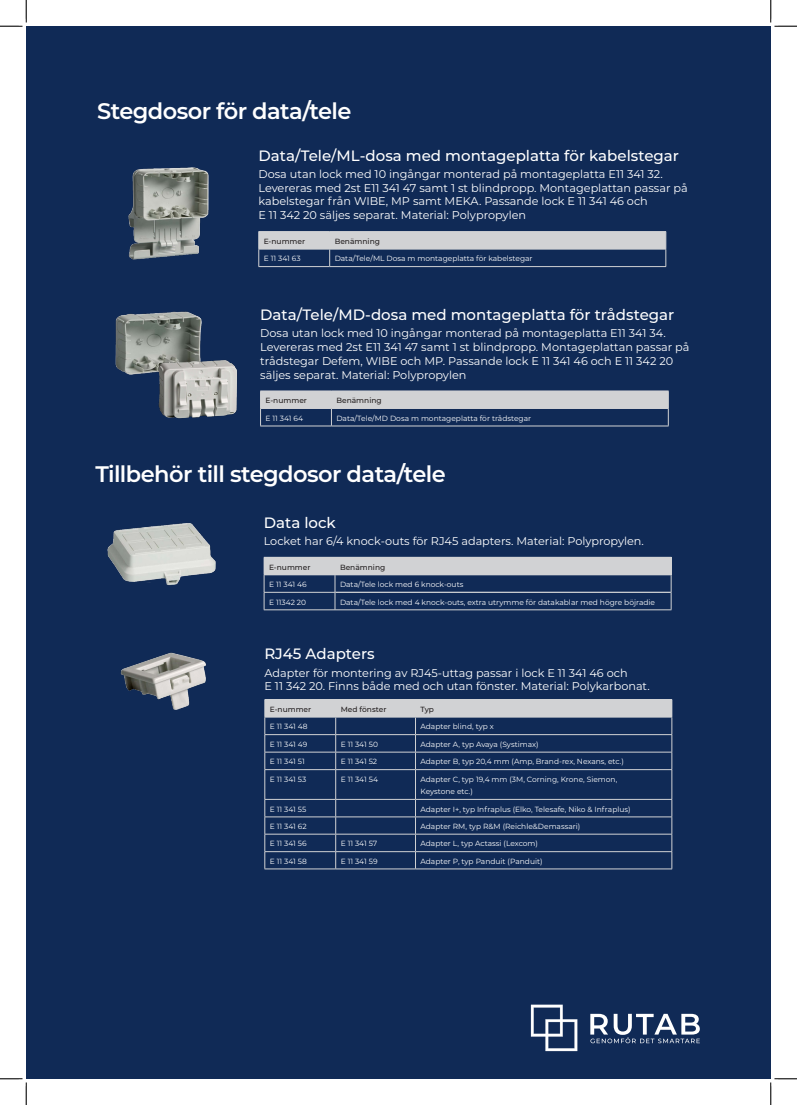
<style>
.page{position:relative;width:797px;height:1105px;background:#fff}
.page>*{position:absolute;margin:0;border:0;box-sizing:border-box;transform-origin:0 0}
.Heading_1{font:600 22.5px "Montserrat";letter-spacing:-.025em;color:#fff}
.t1{font:500 15px "Montserrat";color:#fff}
.t2{font:11.25px/13.8px "Montserrat";color:#fff}
.t3{font:7.5px/12.5px "Montserrat";color:#fff}
.t4{font:500 7.5px "Montserrat";color:#231f20}
</style>
<div class="page">
<div style="left:26px;top:26px;width:744px;height:1053px;background:#102a56"></div>
<hr style="left:258px;top:266px;width:72px;height:1px;background:#d1d2d4">
<hr style="left:330px;top:266px;width:336px;height:1px;background:#d1d2d4">
<hr style="left:258px;top:231px;width:72px;height:1px;background:#d1d2d4">
<hr style="left:330px;top:231px;width:336px;height:1px;background:#d1d2d4">
<svg style="left:258px;top:232px;width:408px;height:34px"></svg>
<hr style="left:258px;top:249px;width:72px;height:1px;background:#d1d2d4">
<hr style="left:330px;top:249px;width:336px;height:1px;background:#d1d2d4">
<hr style="left:331px;top:426px;width:337px;height:1px;background:#d1d2d4">
<hr style="left:260px;top:426px;width:71px;height:1px;background:#d1d2d4">
<svg style="left:260px;top:391px;width:409px;height:35px"></svg>
<hr style="left:331px;top:408px;width:337px;height:1px;background:#d1d2d4">
<img style="left:128px;top:167px;width:81px;height:93px">
<img style="left:115px;top:311px;width:87px;height:64px">
<img style="left:146px;top:348px;width:91px;height:71px">
<div style="left:264px;top:557px;width:71px;height:18px;background:#d1d2d4"></div>
<div style="left:335px;top:557px;width:336px;height:18px;background:#d1d2d4"></div>
<hr style="left:335px;top:609px;width:336px;height:1px;background:#d1d2d4">
<hr style="left:335px;top:592px;width:336px;height:1px;background:#d1d2d4">
<svg style="left:671px;top:558px;width:1px;height:51px"></svg>
<hr style="left:264px;top:592px;width:71px;height:1px;background:#d1d2d4">
<svg style="left:335px;top:575px;width:1px;height:34px"></svg>
<hr style="left:264px;top:609px;width:71px;height:1px;background:#d1d2d4">
<svg style="left:264px;top:575px;width:1px;height:34px"></svg>
<div style="left:265px;top:700px;width:71px;height:17px;background:#d1d2d4"></div>
<div style="left:336px;top:700px;width:79px;height:17px;background:#d1d2d4"></div>
<div style="left:415px;top:700px;width:257px;height:17px;background:#d1d2d4"></div>
<hr style="left:336px;top:699px;width:79px;height:1px;background:#d1d2d4">
<hr style="left:336px;top:717px;width:79px;height:1px;background:#d1d2d4">
<hr style="left:336px;top:734px;width:79px;height:1px;background:#d1d2d4">
<hr style="left:415px;top:734px;width:257px;height:1px;background:#d1d2d4">
<hr style="left:336px;top:752px;width:79px;height:1px;background:#d1d2d4">
<hr style="left:415px;top:752px;width:257px;height:1px;background:#d1d2d4">
<hr style="left:336px;top:769px;width:79px;height:1px;background:#d1d2d4">
<hr style="left:415px;top:769px;width:257px;height:1px;background:#d1d2d4">
<hr style="left:336px;top:799px;width:79px;height:1px;background:#d1d2d4">
<hr style="left:415px;top:799px;width:257px;height:1px;background:#d1d2d4">
<hr style="left:336px;top:816px;width:79px;height:1px;background:#d1d2d4">
<hr style="left:415px;top:816px;width:257px;height:1px;background:#d1d2d4">
<hr style="left:336px;top:834px;width:79px;height:1px;background:#d1d2d4">
<hr style="left:415px;top:834px;width:257px;height:1px;background:#d1d2d4">
<hr style="left:336px;top:851px;width:79px;height:1px;background:#d1d2d4">
<hr style="left:415px;top:851px;width:257px;height:1px;background:#d1d2d4">
<hr style="left:336px;top:869px;width:79px;height:1px;background:#d1d2d4">
<hr style="left:415px;top:869px;width:257px;height:1px;background:#d1d2d4">
<hr style="left:264px;top:869px;width:72px;height:1px;background:#d1d2d4">
<hr style="left:264px;top:769px;width:72px;height:1px;background:#d1d2d4">
<hr style="left:264px;top:734px;width:72px;height:1px;background:#d1d2d4">
<hr style="left:264px;top:752px;width:72px;height:1px;background:#d1d2d4">
<hr style="left:264px;top:799px;width:72px;height:1px;background:#d1d2d4">
<hr style="left:264px;top:816px;width:72px;height:1px;background:#d1d2d4">
<hr style="left:264px;top:834px;width:72px;height:1px;background:#d1d2d4">
<hr style="left:264px;top:851px;width:72px;height:1px;background:#d1d2d4">
<hr style="left:415px;top:699px;width:257px;height:1px;background:#d1d2d4">
<svg style="left:415px;top:718px;width:1px;height:151px"></svg>
<svg style="left:671px;top:718px;width:1px;height:151px"></svg>
<hr style="left:415px;top:717px;width:257px;height:1px;background:#d1d2d4">
<hr style="left:264px;top:699px;width:72px;height:1px;background:#d1d2d4">
<svg style="left:264px;top:700px;width:1px;height:169px"></svg>
<svg style="left:335px;top:718px;width:1px;height:151px"></svg>
<hr style="left:264px;top:717px;width:72px;height:1px;background:#d1d2d4">
<img style="left:107px;top:523px;width:109px;height:63px">
<img style="left:120px;top:652px;width:86px;height:58px">
<svg style="left:531px;top:1005px;width:46px;height:46px"></svg>
<svg style="left:590px;top:1014px;width:109px;height:29px"></svg>
<svg style="left:0;top:0;width:27px;height:27px"></svg>
<svg style="left:0;top:1078px;width:27px;height:27px"></svg>
<svg style="left:770px;top:0;width:27px;height:27px"></svg>
<svg style="left:770px;top:1078px;width:27px;height:27px"></svg>
<p class="Heading_1" style="left:97px;top:95px;width:256px">Stegdosor för data/tele</p>
<p class="t1" style="left:258px;top:145px;width:422px">Data/Tele/ML-dosa med montageplatta för kabelstegar</p>
<p class="t2" style="left:258px;top:167px;width:431px">Dosa utan lock med 10 ingångar monterad på montageplatta E11 341 32.<br>Levereras med 2st E11 341 47 samt 1 st blindpropp. Montageplattan passar på kabelstegar från WIBE, MP samt MEKA. Passande lock E 11 341 46 och<br>E 11 342 20 säljes separat. Material: Polypropylen</p>
<p class="t4" style="left:264px;top:236px;width:43px">E-nummer</p>
<p class="t4" style="left:335px;top:236px;width:47px">Benämning</p>
<p class="t3" style="left:264px;top:252px;width:38px">E 11 341 63</p>
<p class="t3" style="left:335px;top:252px;width:199px">Data/Tele/ML Dosa m montageplatta för kabelstegar</p>
<p class="t1" style="left:260px;top:304px;width:415px">Data/Tele/MD-dosa med montageplatta för trådstegar</p>
<p class="t2" style="left:260px;top:326px;width:431px">Dosa utan lock med 10 ingångar monterad på montageplatta E11 341 34.<br>Levereras med 2st E11 341 47 samt 1 st blindpropp. Montageplattan passar på trådstegar Defem, WIBE och MP. Passande lock E 11 341 46 och E 11 342 20 säljes separat. Material: Polypropylen</p>
<p class="t4" style="left:265px;top:395px;width:43px">E-nummer</p>
<p class="t4" style="left:336px;top:395px;width:47px">Benämning</p>
<p class="t3" style="left:265px;top:412px;width:39px">E 11 341 64</p>
<p class="t3" style="left:336px;top:412px;width:196px">Data/Tele/MD Dosa m montageplatta för trådstegar</p>
<p class="Heading_1" style="left:95px;top:458px;width:352px">Tillbehör till stegdosor data/tele</p>
<p class="t1" style="left:264px;top:512px;width:73px">Data lock</p>
<p class="t2" style="left:264px;top:534px;width:381px">Locket har 6/4 knock-outs för RJ45 adapters. Material: Polypropylen.</p>
<p class="t4" style="left:269px;top:562px;width:43px">E-nummer</p>
<p class="t4" style="left:340px;top:562px;width:47px">Benämning</p>
<p class="t3" style="left:269px;top:578px;width:39px">E 11 341 46</p>
<p class="t3" style="left:340px;top:578px;width:125px">Data/Tele lock med 6 knock-outs</p>
<p class="t3" style="left:269px;top:595px;width:38px">E 11342 20</p>
<p class="t3" style="left:340px;top:595px;width:317px">Data/Tele lock med 4 knock-outs, extra utrymme för datakablar med högre böjradie</p>
<p class="t1" style="left:264px;top:644px;width:112px">RJ45 Adapters</p>
<p class="t2" style="left:264px;top:665px;width:387px">Adapter för montering av RJ45-uttag passar i lock E 11 341 46 och<br>E 11 342 20. Finns både med och utan fönster. Material: Polykarbonat.</p>
<p class="t4" style="left:270px;top:704px;width:43px">E-nummer</p>
<p class="t4" style="left:341px;top:704px;width:47px">Med fönster</p>
<p class="t4" style="left:420px;top:704px;width:15px">Typ</p>
<p class="t3" style="left:270px;top:720px;width:39px">E 11 341 48</p>
<p class="t3" style="left:420px;top:720px;width:75px">Adapter blind, typ x</p>
<p class="t3" style="left:270px;top:738px;width:39px">E 11 341 49</p>
<p class="t3" style="left:341px;top:738px;width:39px">E 11 341 50</p>
<p class="t3" style="left:420px;top:738px;width:120px">Adapter A, typ Avaya (Systimax)</p>
<p class="t3" style="left:270px;top:755px;width:36px">E 11 341 51</p>
<p class="t3" style="left:341px;top:755px;width:38px">E 11 341 52</p>
<p class="t3" style="left:420px;top:755px;width:205px">Adapter B, typ 20,4 mm (Amp, Brand-rex, Nexans, etc.)</p>
<p class="t3" style="left:270px;top:773px;width:38px">E 11 341 53</p>
<p class="t3" style="left:341px;top:773px;width:39px">E 11 341 54</p>
<p class="t3" style="left:420px;top:773px;width:198px">Adapter C, typ 19,4 mm (3M, Corning, Krone, Siemon,<br>Keystone etc.)</p>
<p class="t3" style="left:270px;top:802px;width:38px">E 11 341 55</p>
<p class="t3" style="left:420px;top:802px;width:212px">Adapter I+, typ Infraplus (Elko, Telesafe, Niko &amp; Infraplus)</p>
<p class="t3" style="left:270px;top:820px;width:38px">E 11 341 62</p>
<p class="t3" style="left:420px;top:820px;width:161px">Adapter RM, typ R&amp;M (Reichle&amp;Demassari)</p>
<p class="t3" style="left:270px;top:837px;width:38px">E 11 341 56</p>
<p class="t3" style="left:341px;top:837px;width:38px">E 11 341 57</p>
<p class="t3" style="left:420px;top:837px;width:119px">Adapter L, typ Actassi (Lexcom)</p>
<p class="t3" style="left:270px;top:855px;width:39px">E 11 341 58</p>
<p class="t3" style="left:341px;top:855px;width:38px">E 11 341 59</p>
<p class="t3" style="left:420px;top:855px;width:124px">Adapter P, typ Panduit (Panduit)</p>
</div>
